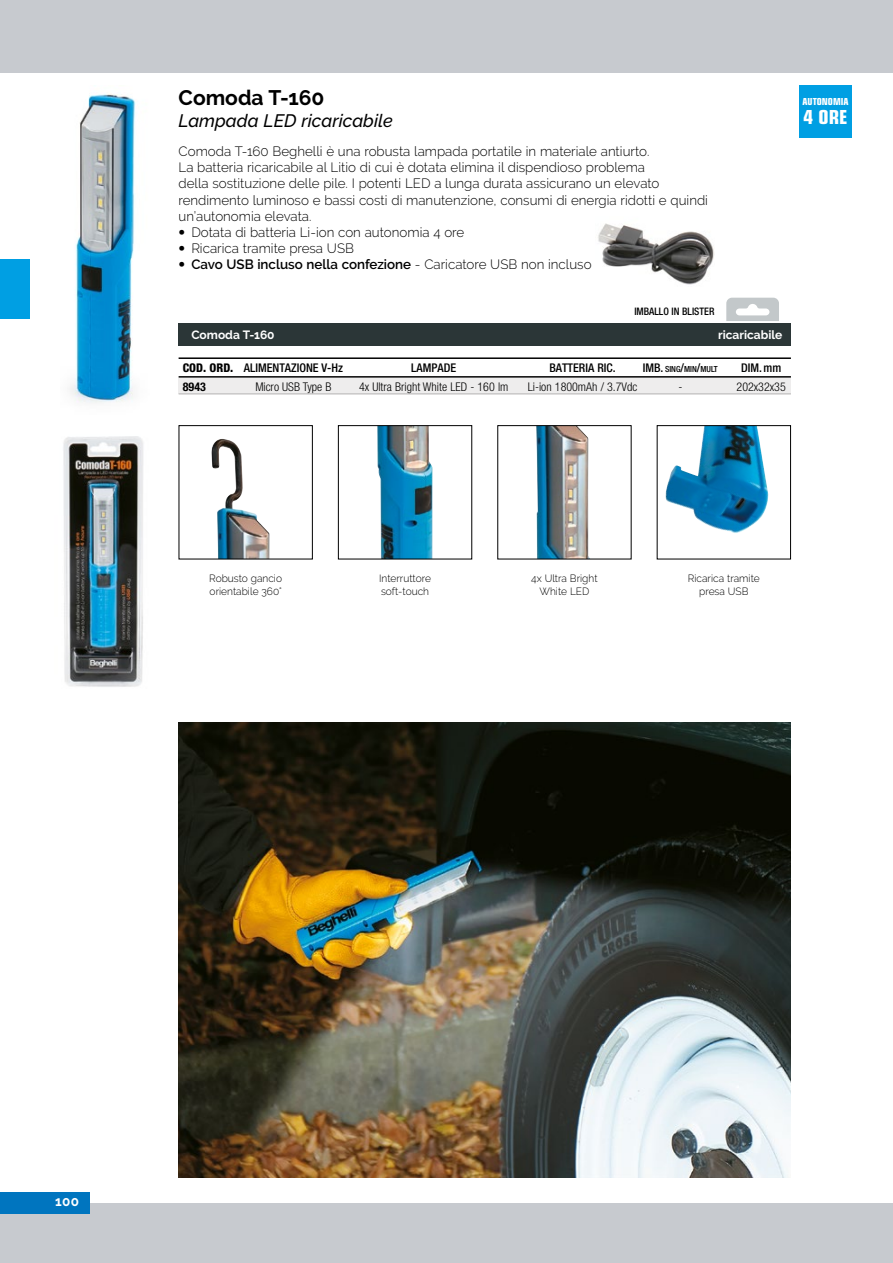
<style>
.page{position:relative;width:893px;height:1263px;background:#fff}
.page>*{position:absolute;margin:0;border:0;box-sizing:border-box;transform-origin:0 0}
.t1{font:700 21px "Raleway";color:#000}
.t2{font:21px "Eurostile Con Hea";color:#fff}
.t3{font:italic 500 18px "Raleway";color:#000}
.t4{font:300 13.5px/16.2px "Raleway";color:#000}
.t5{font:600 13.5px "Raleway";color:#000}
.t6{font:700 13.5px "Raleway";color:#fff}
.t7{font:300 condensed 12px "Helvetica Neue";color:#000}
.t8{font:500 condensed 12px "Helvetica Neue";color:#000}
.t9{font:700 12px "Raleway";color:#fff}
.t10{font:700 condensed 12px "Helvetica Neue";color:#000}
.t11{font:300 10.5px/12.6px "Raleway";color:#000}
.t12{font:10.5px "Eurostile Con Hea";color:#fff}
.t13{font:500 condensed 10.35px "Helvetica Neue";color:#000}
.t14{font:500 condensed 8.4px "Helvetica Neue";color:#000}
.s1{font-family:"Helvetica Neue";font-weight:100}
.s2{font-weight:300}
.s3{font-weight:800}
.s4{font-size:12px}
</style>
<div class="page">
<div style="left:0;top:0;width:893px;height:72px;background:#c7cacf"></div>
<div style="left:0;top:1203px;width:893px;height:60px;background:#c7cacf"></div>
<img style="left:598px;top:223px;width:116px;height:62px">
<img style="left:70px;top:94px;width:66px;height:309px">
<img style="left:63px;top:436px;width:80px;height:251px">
<img style="left:377px;top:427px;width:55px;height:130px">
<div style="left:338px;top:425px;width:134px;height:134px;border:1px solid #000"></div>
<img style="left:536px;top:427px;width:53px;height:130px">
<img style="left:665px;top:427px;width:104px;height:106px">
<div style="left:657px;top:425px;width:134px;height:134px;border:1px solid #000"></div>
<img style="left:211px;top:439px;width:59px;height:118px">
<div style="left:179px;top:425px;width:134px;height:134px;border:1px solid #000"></div>
<img style="left:179px;top:723px;width:612px;height:455px">
<div style="left:0;top:259px;width:30px;height:60px;background:#009fe3"></div>
<div style="left:0;top:1192px;width:89px;height:22px;background:#0075bf"></div>
<div style="left:799px;top:85px;width:53px;height:52px;background:#009fe3"></div>
<svg style="left:726px;top:298px;width:53px;height:23px"></svg>
<div style="left:179px;top:323px;width:612px;height:23px;background:#2b3637"></div>
<hr style="left:179px;top:357px;width:612px;height:2px;background:#000">
<hr style="left:179px;top:376px;width:612px;height:2px;background:#000">
<div style="left:179px;top:378px;width:612px;height:15px;background:#eeeded"></div>
<hr style="left:179px;top:393px;width:612px;height:1px;background:#b3b2b2">
<h1 class="t1" style="left:179px;top:85px;width:147px">Comoda T-160</h1>
<h2 class="t3" style="left:179px;top:110px;width:216px">Lampada LED ricaricabile</h2>
<p class="t4" style="left:179px;top:143px;width:531px">Comoda T-160 Beghelli è una robusta lampada portatile in materiale antiurto.<br>La batteria ricaricabile al Litio di cui è dotata elimina il dispendioso problema<br>della sostituzione delle pile. I potenti LED a lunga durata assicurano un elevato rendimento luminoso e bassi costi di manutenzione, consumi di energia ridotti e quindi un’autonomia elevata.</p>
<p class="t4" style="left:179px;top:224px;width:287px"><span class="s1">•</span> Dotata di batteria Li-ion con autonomia 4 ore</p>
<p class="t4" style="left:179px;top:240px;width:177px"><span class="s1">•</span> Ricarica tramite presa USB</p>
<p class="t5" style="left:179px;top:257px;width:414px"><span class="s1">•</span> Cavo USB incluso nella confezione <span class="s2">- Caricatore USB non incluso</span></p>
<p class="t13" style="left:634px;top:305px;width:82px">IMBALLO IN BLISTER</p>
<p class="t9" style="left:191px;top:328px;width:85px">Comoda T-160</p>
<p class="t9" style="left:718px;top:328px;width:66px">ricaricabile</p>
<p class="t8" style="left:183px;top:360px;width:162px"><span class="s3">COD. ORD.</span> ALIMENTAZIONE V-Hz</p>
<p class="t8" style="left:411px;top:360px;width:46px">LAMPADE</p>
<p class="t8" style="left:549px;top:360px;width:68px">BATTERIA RIC.</p>
<p class="t14" style="left:643px;top:364px;width:76px"><span class="s4">IMB.</span> SING<span class="s4">/</span>MIN<span class="s4">/</span>MULT</p>
<p class="t8" style="left:741px;top:360px;width:42px">DIM.mm</p>
<p class="t10" style="left:183px;top:379px;width:25px">8943</p>
<p class="t7" style="left:255px;top:379px;width:78px">Micro USB Type B</p>
<p class="t7" style="left:359px;top:379px;width:151px">4x Ultra Bright White LED - 160 lm</p>
<p class="t7" style="left:528px;top:379px;width:111px">Li-ion 1800mAh / 3.7Vdc</p>
<p class="t7" style="left:678px;top:379px;width:5px">-</p>
<p class="t7" style="left:737px;top:379px;width:51px">202x32x35</p>
<p class="t12" style="left:802px;top:94px;width:48px">AUTONOMIA</p>
<h1 class="t2" style="left:803px;top:102px;width:46px">4 ORE</h1>
<p class="t11" style="left:209px;top:572px;width:74px">Robusto gancio orientabile 360°</p>
<p class="t11" style="left:379px;top:572px;width:53px">Interruttore soft-touch</p>
<p class="t11" style="left:531px;top:572px;width:68px;text-align:center">4x Ultra Bright<br>White LED</p>
<p class="t11" style="left:688px;top:572px;width:73px;text-align:center">Ricarica tramite presa USB</p>
<p class="t6" style="left:55px;top:1194px;width:25px">100</p>
</div>
